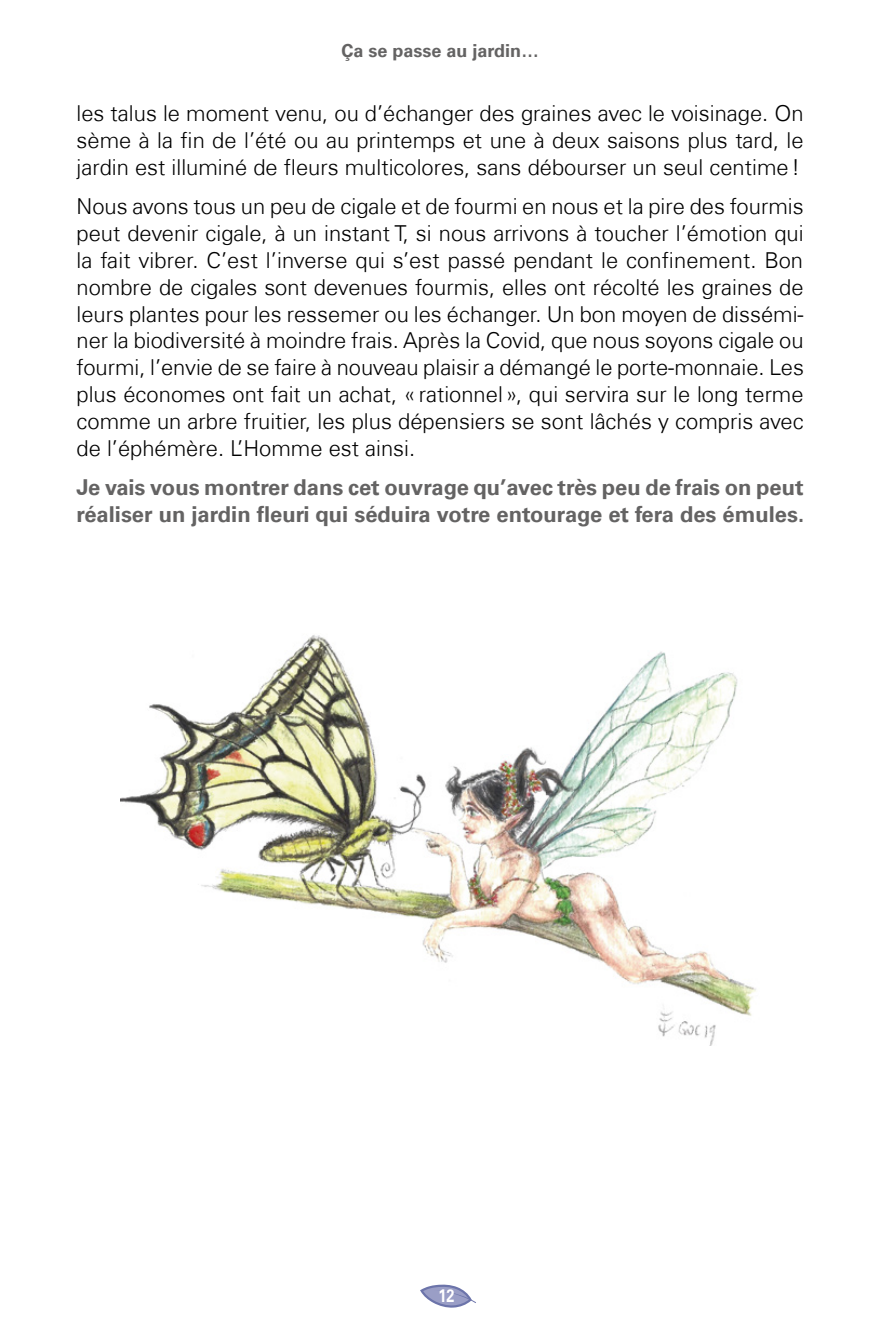
<style>
.page{position:relative;width:893px;height:1340px;background:#fff}
.page>*{position:absolute;margin:0;border:0;box-sizing:border-box;transform-origin:0 0}
.t1{font:300 22.05px/26.8px "Univers Com 45";color:#000;text-align:justify}
.t2{font:700 22.05px/26.8px "Univers Com 65";color:#646363}
.t3{font:700 18px "Univers Com 65";color:#646363}
.t4{font:700 18px "Univers Com 65";color:#fff;scale:.8 1}
</style>
<div class="page">
<img style="left:121px;top:635px;width:635px;height:410px">
<svg style="left:420px;top:1284px;width:56px;height:24px"></svg>
<p class="t3" style="left:341px;top:40px;width:199px">Ça se passe au jardin…</p>
<p class="t1" style="left:77px;top:100px;width:729px">les talus le moment venu, ou d’échanger des graines avec le voisinage. On sème à la fin de l’été ou au printemps et une à deux saisons plus tard, le jardin est illuminé de fleurs multicolores, sans débourser un seul centime!</p>
<p class="t1" style="left:77px;top:193px;width:729px">Nous avons tous un peu de cigale et de fourmi en nous et la pire des fourmis peut devenir cigale, à un instant T, si nous arrivons à toucher l’émotion qui la fait vibrer. C’est l’inverse qui s’est passé pendant le confinement. Bon nombre de cigales sont devenues fourmis, elles ont récolté les graines de leurs plantes pour les ressemer ou les échanger. Un bon moyen de dissémi&shy;ner la biodiversité à moindre frais. Après la Covid, que nous soyons cigale ou fourmi, l’envie de se faire à nouveau plaisir a démangé le porte-monnaie. Les plus économes ont fait un achat, «rationnel», qui servira sur le long terme comme un arbre fruitier, les plus dépensiers se sont lâchés y compris avec de l’éphémère. L’Homme est ainsi.</p>
<p class="t2" style="left:77px;top:474px;width:729px">Je vais vous montrer dans cet ouvrage qu’avec très peu de frais on peut réaliser un jardin fleuri qui séduira votre entourage et fera des émules.</p>
<p class="t4" style="left:438px;top:1284px;width:22px">12</p>
</div>
